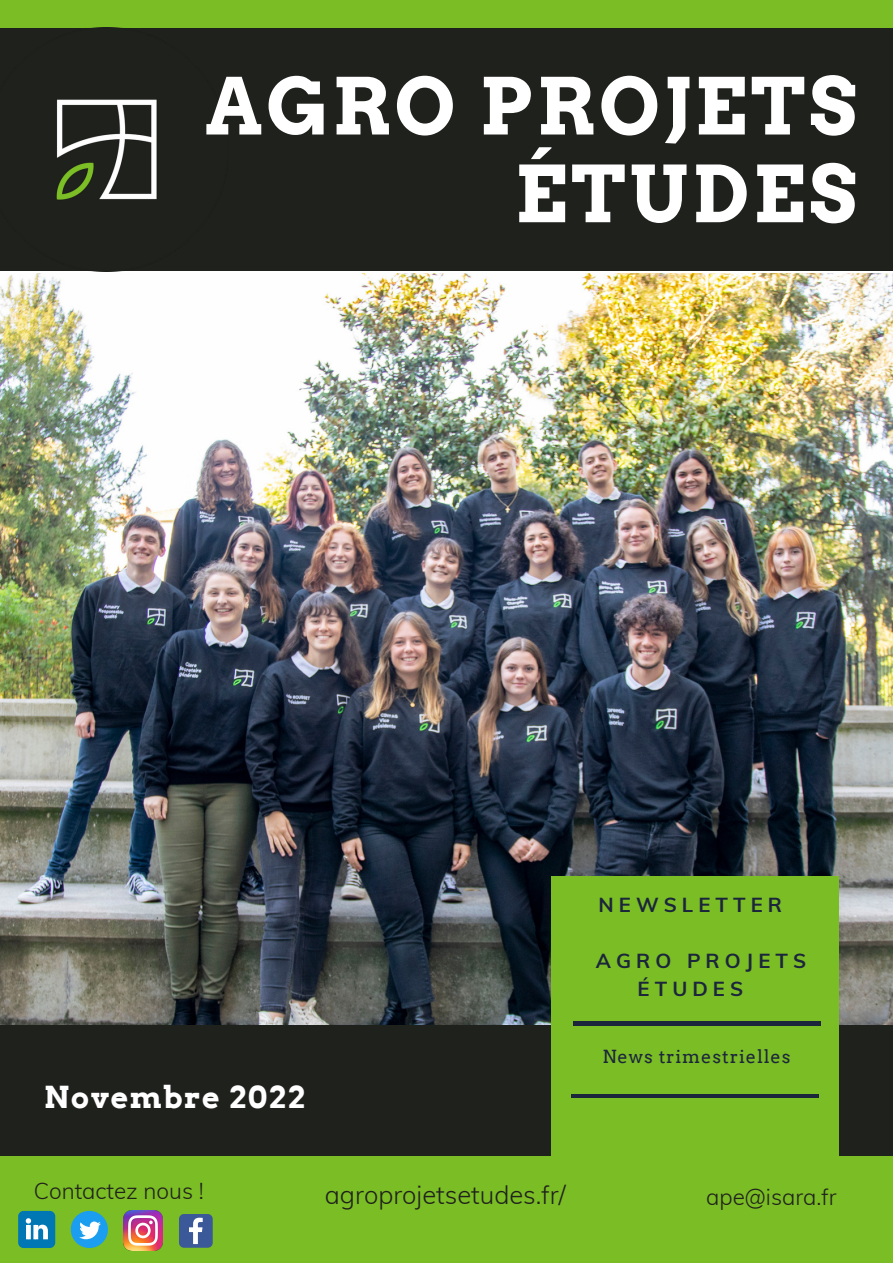
<style>
.page{position:relative;width:893px;height:1264px;background:#fff}
.page>*{position:absolute;margin:0;border:0;box-sizing:border-box;transform-origin:0 0}
.t1{font:700 78px/87.8px "Arvo";letter-spacing:.05em;color:#fff;text-align:right}
.t2{font:700 30.3px "Arvo";letter-spacing:.05em;color:#fff}
.t3{font:300 25.5px "Muli";color:#1f211c}
.t4{font:300 22.5px "Muli";color:#1f211c}
.t5{font:700 20.25px/28px "Muli";letter-spacing:.25em;color:#1b253c}
.t6{font:18px "Arvo";letter-spacing:.05em;color:#1b253c}
</style>
<div class="page">
<div style="left:0;top:655px;width:892px;height:607px;background:#1f211d"></div>
<img style="left:0;top:273px;width:892px;height:751px">
<div style="left:599px;top:876px;width:239px;height:386px;background:#7bbd25"></div>
<div style="left:0;top:27px;width:892px;height:244px;background:#1f211d"></div>
<div style="left:551px;top:875px;width:232px;height:387px;background:#7bbd25"></div>
<hr style="left:573px;top:1021px;width:247px;height:4px;background:#1b253c">
<hr style="left:571px;top:1094px;width:248px;height:3px;background:#1b253c">
<div style="left:0;top:0;width:892px;height:27px;background:#7bbd25"></div>
<img style="left:56px;top:99px;width:101px;height:173px">
<div style="left:0;top:1156px;width:892px;height:106px;background:#7bbd25"></div>
<svg style="left:18px;top:1210px;width:37px;height:37px"></svg>
<svg style="left:71px;top:1210px;width:37px;height:37px"></svg>
<img style="left:123px;top:1210px;width:40px;height:40px">
<svg style="left:179px;top:1214px;width:34px;height:33px"></svg>
<h1 class="t1" style="left:205px;top:63px;width:652px">AGRO PROJETS<br>ÉTUDES</h1>
<p class="t5" style="left:598px;top:890px;width:185px">NEWSLETTER</p>
<p class="t5" style="left:637px;top:946px;width:170px;text-indent:-42px">AGRO PROJETS<br>ÉTUDES</p>
<h2 class="t2" style="left:44px;top:1078px;width:262px">Novembre 2022</h2>
<p class="t6" style="left:602px;top:1045px;width:190px">News trimestrielles</p>
<p class="t4" style="left:34px;top:1176px;width:172px">Contactez nous !</p>
<p class="t3" style="left:325px;top:1178px;width:242px">agroprojetsetudes.fr/</p>
<p class="t4" style="left:706px;top:1182px;width:132px">ape@isara.fr</p>
</div>
